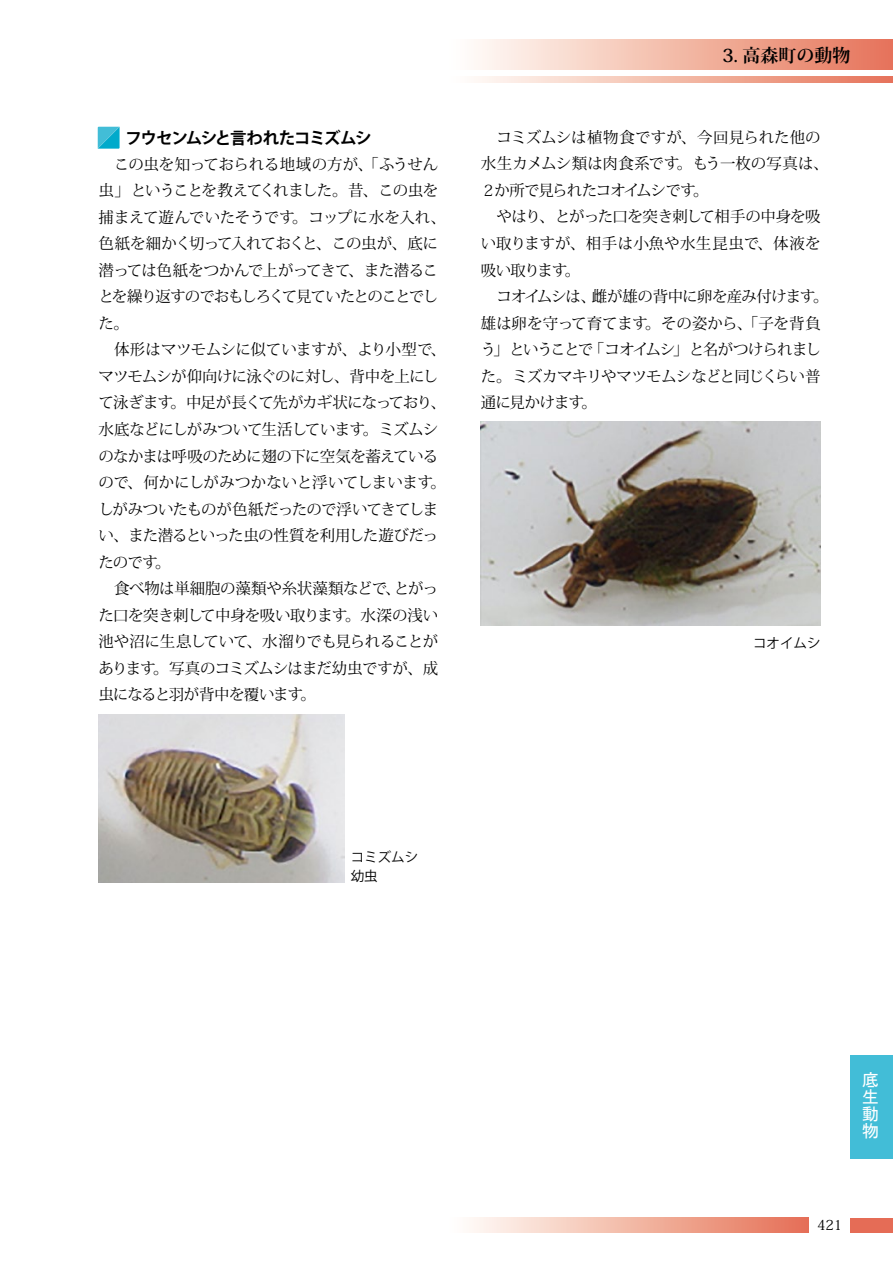
<style>
.page{position:relative;width:893px;height:1263px;background:#fff}
.page>*{position:absolute;margin:0;border:0;box-sizing:border-box;transform-origin:0 0}
.t1{font:700 18px "Koz Min Pr 6 N";color:#000}
.t2{font:17.25px/17.2px "MS Gothic";color:#fff;text-align:justify}
.t3{font:700 16.5px "Koz Go Pro";letter-spacing:-.075em;color:#000}
.t4{font:15.45px/26.5px "Koz Min Pr 6 N";letter-spacing:-.035em;color:#000}
.t5{font:15.45px/26.5px "Koz Min Pr 6 N";letter-spacing:-.015em;color:#000}
.t6{font:13.8px "Koz Min Pr 6 N";color:#000}
.t7{font:13.5px/19.5px "Koz Go Pr 6 N";color:#000}
</style>
<div class="page">
<img style="left:481px;top:422px;width:340px;height:203px">
<img style="left:98px;top:714px;width:247px;height:169px">
<svg style="left:476px;top:77px;width:417px;height:6px;background:#f2b6a5"></svg>
<div style="left:851px;top:1218px;width:42px;height:14px;background:#e56c56"></div>
<svg style="left:470px;top:1218px;width:339px;height:14px;background:#f1b4a3"></svg>
<div style="left:445px;top:40px;width:448px;height:30px;background:linear-gradient(to right,#fff,#e67458)"></div>
<div style="left:850px;top:1055px;width:43px;height:103px;background:#42bdd7"></div>
<svg style="left:98px;top:127px;width:22px;height:22px"></svg>
<p class="t3" style="left:125px;top:127px;width:248px">フウセンムシと言われたコミズムシ</p>
<p class="t4" style="left:98px;top:151px;width:349px;text-indent:16px">この虫を知っておられる地域の方が、「ふうせん虫」ということを教えてくれました。昔、この虫を捕まえて遊んでいたそうです。コップに水を入れ、色紙を細かく切って入れておくと、この虫が、底に潜っては色紙をつかんで上がってきて、また潜ることを繰り返すのでおもしろくて見ていたとのことでした。</p>
<p class="t4" style="left:98px;top:337px;width:349px;text-indent:16px">体形はマツモムシに似ていますが、より小型で、マツモムシが仰向けに泳ぐのに対し、背中を上にして泳ぎます。中足が長くて先がカギ状になっており、水底などにしがみついて生活しています。ミズムシのなかまは呼吸のために翅の下に空気を蓄えているので、何かにしがみつかないと浮いてしまいます。しがみついたものが色紙だったので浮いてきてしまい、また潜るといった虫の性質を利用した遊びだったのです。</p>
<p class="t4" style="left:98px;top:576px;width:341px;text-align:justify;text-indent:16px">食べ物は単細胞の藻類や糸状藻類などで、とがった口を突き刺して中身を吸い取ります。水深の浅い池や沼に生息していて、水溜りでも見られることがあります。写真のコミズムシはまだ幼虫ですが、成虫になると羽が背中を覆います。</p>
<p class="t1" style="left:723px;top:45px;width:129px">3. 高森町の動物</p>
<p class="t5" style="left:481px;top:124px;width:349px;text-indent:16px">コミズムシは植物食ですが、今回見られた他の水生カメムシ類は肉食系です。もう一枚の写真は、<br>２か所で見られたコオイムシです。</p>
<p class="t4" style="left:481px;top:204px;width:341px;text-align:justify;text-indent:16px">やはり、とがった口を突き刺して相手の中身を吸い取りますが、相手は小魚や水生昆虫で、体液を吸い取ります。</p>
<p class="t4" style="left:481px;top:283px;width:349px;text-indent:16px">コオイムシは、雌が雄の背中に卵を産み付けます。雄は卵を守って育てます。その姿から、「子を背負う」ということで「コオイムシ」と名がつけられました。ミズカマキリやマツモムシなどと同じくらい普通に見かけます。</p>
<p class="t7" style="left:753px;top:633px;width:69px">コオイムシ</p>
<p class="t7" style="left:351px;top:847px;width:69px">コミズムシ幼虫</p>
<p class="t2" style="left:862px;top:1071px;width:18px">底生動物</p>
<p class="t6" style="left:817px;top:1217px;width:27px">421</p>
</div>
